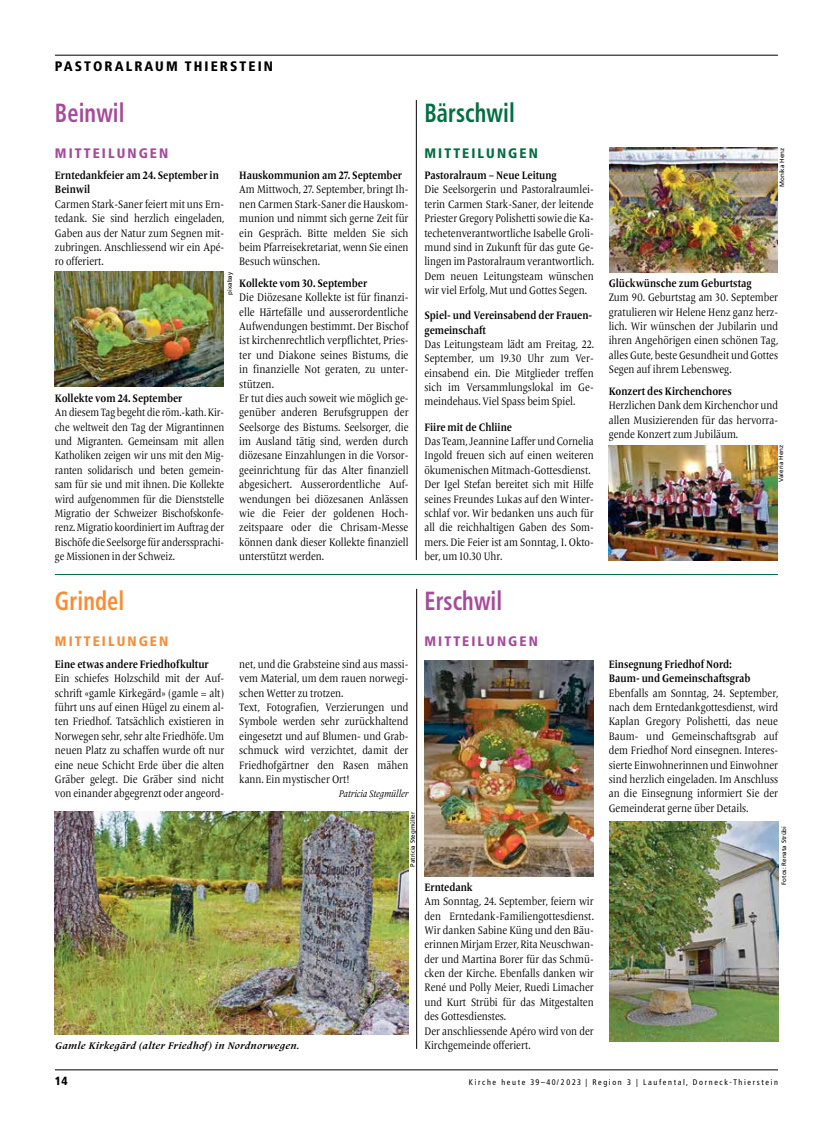
<style>
.page{position:relative;width:833px;height:1134px;background:#fff}
.page>*{position:absolute;margin:0;border:0;box-sizing:border-box;transform-origin:0 0}
.t1{font:700 condensed 26.25px "Frutiger LT Pro";letter-spacing:.005em;color:#a84a9b;scale:.85 1}
.t2{font:700 condensed 26.25px "Frutiger LT Pro";letter-spacing:.005em;color:#006f41;scale:.85 1}
.t3{font:700 condensed 26.25px "Frutiger LT Pro";letter-spacing:.005em;color:#f98d37;scale:.85 1}
.t4{font:900 condensed 13.75px "Frutiger LT Pro";letter-spacing:.15em;color:#a84a9b}
.t5{font:900 condensed 13.75px "Frutiger LT Pro";letter-spacing:.15em;color:#000}
.t6{font:900 condensed 13.75px "Frutiger LT Pro";letter-spacing:.15em;color:#006f41}
.t7{font:900 condensed 13.75px "Frutiger LT Pro";letter-spacing:.15em;color:#f98d37}
.t8{font:900 condensed 11.88px "Frutiger LT Pro";color:#000}
.t9{font:11.38px/14.4px "Frutiger Serif LT Pro";letter-spacing:.005em;color:#000;text-align:justify;scale:.85 1}
.t10{font:11.25px/14.4px "Frutiger Serif LT Pro";color:#000;text-align:justify;scale:.85 1}
.t11{font:700 11.25px/14.4px "Frutiger Serif LT Pro";color:#000;scale:.85 1}
.t12{font:11.12px/14.4px "Frutiger Serif LT Pro";letter-spacing:-.01em;color:#000;text-align:justify;scale:.84 1}
.t13{font:italic 700 10px "Frutiger Serif LT Pro";letter-spacing:.025em;color:#000}
.t14{font:italic 10px "Frutiger Serif LT Pro";color:#000;scale:.85 1}
.t15{font:condensed 8.12px "Frutiger LT Pro";letter-spacing:.2em;color:#000}
.t16{font:6.25px "Frutiger LT Pro";color:#000}
</style>
<div class="page">
<hr style="left:55px;top:1070px;width:723px;height:1px;background:#000">
<hr style="left:55px;top:55px;width:723px;height:1px;background:#000">
<hr style="left:416px;top:100px;width:1px;height:460px;background:#000">
<hr style="left:416px;top:589px;width:1px;height:460px;background:#000">
<hr style="left:55px;top:574px;width:723px;height:1px;background:#006f41">
<img style="left:609px;top:148px;width:168px;height:125px">
<img style="left:609px;top:445px;width:168px;height:115px">
<img style="left:54px;top:812px;width:354px;height:222px">
<img style="left:609px;top:821px;width:169px;height:221px">
<img style="left:424px;top:660px;width:170px;height:216px">
<img style="left:54px;top:272px;width:170px;height:115px">
<p class="t5" style="left:55px;top:58px;width:220px">PASTORALRAUM THIERSTEIN</p>
<h1 class="t1" style="left:55px;top:97px;width:84px">Beinwil</h1>
<p class="t4" style="left:55px;top:144px;width:115px">MITTEILUNGEN</p>
<p class="t11" style="left:55px;top:168px;width:194px">Erntedankfeier am 24. September in<br>Beinwil</p>
<p class="t10" style="left:55px;top:197px;width:201px">Carmen Stark-Saner feiert mit uns Ern&shy;tedank. Sie sind herzlich eingeladen, Gaben aus der Natur zum Segnen mit&shy;zubringen. Anschliessend wir ein Apé&shy;ro offeriert.</p>
<p class="t11" style="left:239px;top:168px;width:193px">Hauskommunion am 27. September</p>
<p class="t10" style="left:239px;top:183px;width:201px">Am Mittwoch, 27. September, bringt Ih&shy;nen Carmen Stark-Saner die Hauskom&shy;munion und nimmt sich gerne Zeit für ein Gespräch. Bitte melden Sie sich beim Pfarreisekretariat, wenn Sie einen Besuch wünschen.</p>
<p class="t11" style="left:239px;top:276px;width:152px">Kollekte vom 30. September</p>
<p class="t9" style="left:239px;top:290px;width:201px">Die Diözesane Kollekte ist für finanzi&shy;elle Härtefälle und ausserordentliche Aufwendungen bestimmt. Der Bischof ist kirchenrechtlich verpflichtet, Pries&shy;ter und Diakone seines Bistums, die in finanzielle Not geraten, zu unter&shy;stützen.</p>
<p class="t10" style="left:239px;top:391px;width:201px">Er tut dies auch soweit wie möglich ge&shy;genüber anderen Berufsgruppen der Seelsorge des Bistums. Seelsorger, die im Ausland tätig sind, werden durch diözesane Einzahlungen in die Vorsor&shy;geeinrichtung für das Alter finanziell abgesichert. Ausserordentliche Auf&shy;wendungen bei diözesanen Anlässen wie die Feier der goldenen Hoch&shy;zeitspaare oder die Chrisam-Messe können dank dieser Kollekte finanziell unterstützt werden.</p>
<p class="t16" style="left:226px;top:295px;width:24px;rotate:-90deg">pixabay</p>
<p class="t11" style="left:55px;top:391px;width:151px">Kollekte vom 24. September</p>
<p class="t12" style="left:55px;top:405px;width:203px">An diesem Tag begeht die röm.-kath. Kir&shy;che weltweit den Tag der Migrantinnen und Migranten. Gemeinsam mit allen Katholiken zeigen wir uns mit den Mig&shy;ranten solidarisch und beten gemein&shy;sam für sie und mit ihnen. Die Kollekte wird aufgenommen für die Dienststelle Migratio der Schweizer Bischofskonfe&shy;renz. Migratio koordiniert im Auftrag der Bischöfe die Seelsorge für anderssprachi&shy;ge Missionen in der Schweiz.</p>
<h1 class="t2" style="left:424px;top:97px;width:108px">Bärschwil</h1>
<p class="t6" style="left:424px;top:144px;width:115px">MITTEILUNGEN</p>
<p class="t11" style="left:424px;top:168px;width:157px">Pastoralraum – Neue Leitung</p>
<p class="t10" style="left:424px;top:183px;width:201px">Die Seelsorgerin und Pastoralraumlei&shy;terin Carmen Stark-Saner, der leitende Priester Gregory Polishetti sowie die Ka&shy;techetenverantwortliche Isabelle Groli&shy;mund sind in Zukunft für das gute Ge&shy;lingen im Pastoralraum verantwortlich.<br>Dem neuen Leitungsteam wünschen wir viel Erfolg, Mut und Gottes Segen.</p>
<p class="t11" style="left:424px;top:308px;width:199px">Spiel- und Vereinsabend der Frauen&shy;gemeinschaft</p>
<p class="t10" style="left:424px;top:337px;width:201px">Das Leitungsteam lädt am Freitag, 22.<br>September, um 19.30 Uhr zum Ver&shy;einsabend ein. Die Mitglieder treffen sich im Versammlungslokal im Ge&shy;meindehaus. Viel Spass beim Spiel.</p>
<p class="t11" style="left:424px;top:420px;width:104px">Fiire mit de Chliine</p>
<p class="t10" style="left:424px;top:434px;width:201px;text-align:left">Das Team, Jeannine Laffer und Cornelia Ingold freuen sich auf einen weiteren ökumenischen Mitmach-Gottesdienst.<br>Der Igel Stefan bereitet sich mit Hilfe seines Freundes Lukas auf den Winter&shy;schlaf vor. Wir bedanken uns auch für all die reichhaltigen Gaben des Som&shy;mers. Die Feier ist am Sonntag, 1. Okto&shy;ber, um 10.30 Uhr.</p>
<h1 class="t3" style="left:55px;top:586px;width:83px">Grindel</h1>
<h1 class="t1" style="left:424px;top:586px;width:93px">Erschwil</h1>
<p class="t7" style="left:55px;top:633px;width:115px">MITTEILUNGEN</p>
<p class="t11" style="left:55px;top:657px;width:182px">Eine etwas andere Friedhofkultur</p>
<p class="t10" style="left:55px;top:671px;width:201px">Ein schiefes Holzschild mit der Auf&shy;schrift «gamle Kirkegärd» (gamle = alt) führt uns auf einen Hügel zu einem al&shy;ten Friedhof. Tatsächlich existieren in Norwegen sehr, sehr alte Friedhöfe. Um neuen Platz zu schaffen wurde oft nur eine neue Schicht Erde über die alten Gräber gelegt. Die Gräber sind nicht von einander abgegrenzt oder angeord-</p>
<p class="t10" style="left:239px;top:657px;width:201px;text-align:left">net, und die Grabsteine sind aus massi&shy;vem Material, um dem rauen norwegi&shy;schen Wetter zu trotzen.<br>Text, Fotografien, Verzierungen und Symbole werden sehr zurückhaltend eingesetzt und auf Blumen- und Grab&shy;schmuck wird verzichtet, damit der Friedhofgärtner den Rasen mähen kann. Ein mystischer Ort!</p>
<p class="t14" style="left:339px;top:788px;width:84px">Patricia Stegmüller</p>
<p class="t16" style="left:409px;top:866px;width:56px;rotate:-90deg">Patricia Stegmüller</p>
<p class="t13" style="left:55px;top:1039px;width:245px">Gamle Kirkegärd (alter Friedhof) in Nordnorwegen.</p>
<p class="t4" style="left:424px;top:633px;width:115px">MITTEILUNGEN</p>
<p class="t11" style="left:424px;top:880px;width:58px">Erntedank</p>
<p class="t10" style="left:424px;top:894px;width:201px;text-align:left">Am Sonntag, 24. September, feiern wir den Erntedank-Familiengottesdienst.<br>Wir danken Sabine Küng und den Bäu&shy;erinnen Mirjam Erzer, Rita Neuschwan&shy;der und Martina Borer für das Schmü&shy;cken der Kirche. Ebenfalls danken wir René und Polly Meier, Ruedi Limacher und Kurt Strübi für das Mitgestalten des Gottesdienstes.<br>Der anschliessende Apéro wird von der Kirchgemeinde offeriert.</p>
<p class="t16" style="left:778px;top:187px;width:40px;rotate:-90deg">Monika Henz</p>
<p class="t11" style="left:609px;top:276px;width:170px">Glückwünsche zum Geburtstag</p>
<p class="t10" style="left:609px;top:290px;width:201px">Zum 90. Geburtstag am 30. September gratulieren wir Helene Henz ganz herz&shy;lich. Wir wünschen der Jubilarin und ihren Angehörigen einen schönen Tag, alles Gute, beste Gesundheit und Gottes Segen auf ihrem Lebensweg.</p>
<p class="t11" style="left:609px;top:384px;width:146px">Konzert des Kirchenchores</p>
<p class="t10" style="left:609px;top:398px;width:201px">Herzlichen Dank dem Kirchenchor und allen Musizierenden für das hervorra&shy;gende Konzert zum Jubiläum.</p>
<p class="t16" style="left:777px;top:482px;width:38px;rotate:-90deg">Valeria Henz</p>
<p class="t11" style="left:609px;top:657px;width:168px">Einsegnung Friedhof Nord:<br>Baum- und Gemeinschaftsgrab</p>
<p class="t10" style="left:609px;top:686px;width:201px">Ebenfalls am Sonntag, 24. September, nach dem Erntedankgottesdienst, wird Kaplan Gregory Polishetti, das neue Baum- und Gemeinschaftsgrab auf dem Friedhof Nord einsegnen. Interes&shy;sierte Einwohnerinnen und Einwohner sind herzlich eingeladen. Im Anschluss an die Einsegnung informiert Sie der Gemeinderat gerne über Details.</p>
<p class="t16" style="left:780px;top:885px;width:60px;rotate:-90deg">Fotos: Renata Strübi</p>
<p class="t8" style="left:55px;top:1074px;width:14px">14</p>
<p class="t15" style="left:469px;top:1077px;width:310px">Kirche heute 39–40/2023 | Region 3 | Laufental, Dorneck-Thierstein</p>
</div>
